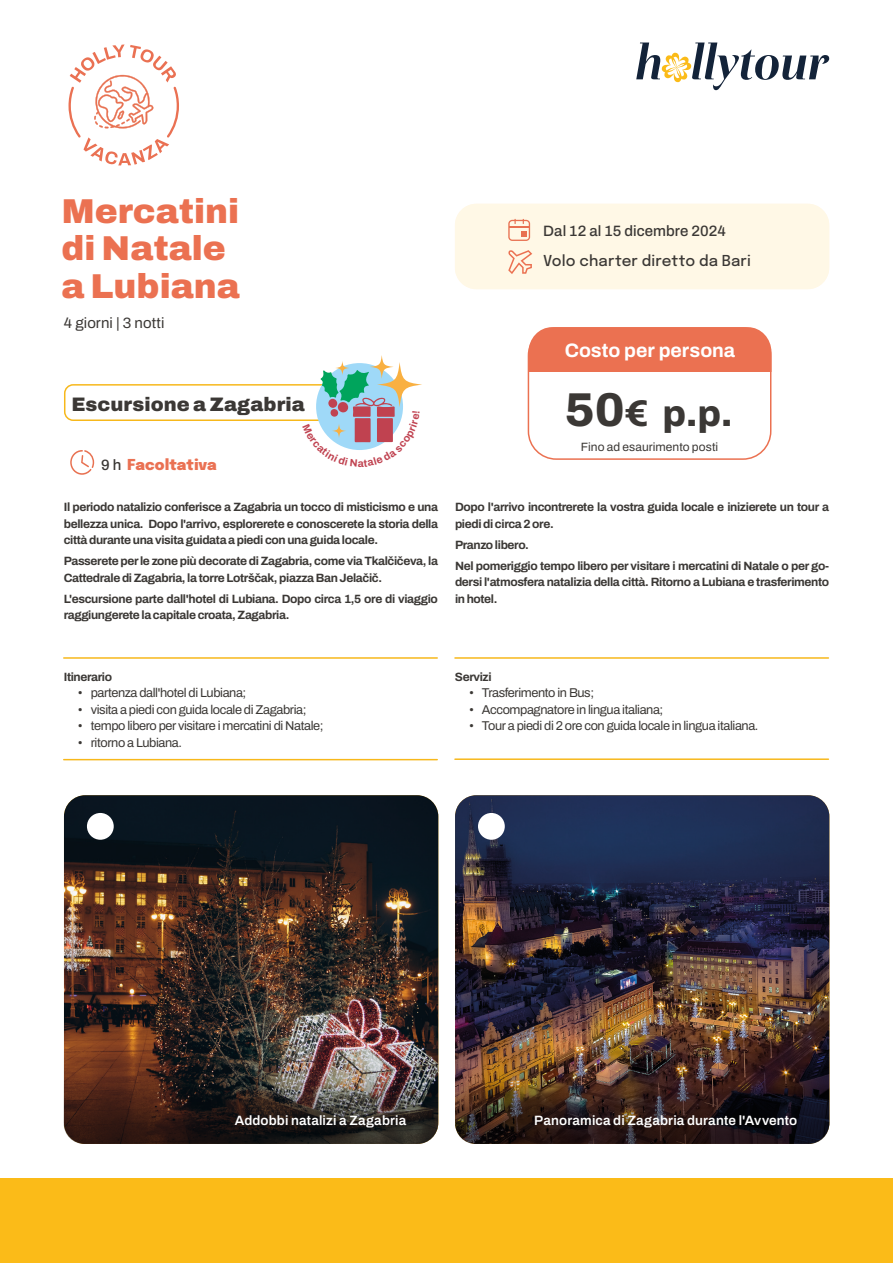
<style>
.page{position:relative;width:893px;height:1263px;background:#fff}
.page>*{position:absolute;margin:0;border:0;box-sizing:border-box;transform-origin:0 0}
.t1{font:800 37.2px "Archivo";color:#3b3835}
.t2{font:900 34.5px "Archivo";color:#eb7151}
.t3{font:900 19.5px "Archivo";letter-spacing:.005em;color:#3b3835}
.t4{font:700 19.5px "Archivo";color:#fff}
.t5{font:500 15px "Epilogue";letter-spacing:.015em;color:#3b3835}
.t6{font:500 15px "Archivo";letter-spacing:.005em;color:#3b3835}
.t7{font:15px "Archivo";letter-spacing:.005em;color:#3b3835}
.t8{font:900 15px "Epilogue";letter-spacing:.005em;color:#ea7153}
.t9{font:600 13.5px "Archivo";letter-spacing:.01em;color:#fff}
.t10{font:12.75px "Archivo";letter-spacing:-.03em;color:#3b3835}
.t11{font:700 12px/16.5px "Archivo";letter-spacing:-.03em;color:#3b3835}
.t12{font:12px "Archivo";letter-spacing:.005em;color:#3b3835}
.s1{font-family:"Archivo";font-weight:500;color:#3b3835}
.s2{font-size:47.55px}
</style>
<div class="page">
<div style="left:0;top:1178px;width:893px;height:85px;background:#fbbb18"></div>
<svg style="left:636px;top:43px;width:193px;height:47px"></svg>
<div style="left:455px;top:204px;width:374px;height:85px;background:#fff8e6;border-radius:21px"></div>
<svg style="left:508px;top:250px;width:24px;height:24px"></svg>
<svg style="left:508px;top:219px;width:22px;height:22px"></svg>
<div style="left:64px;top:384px;width:289px;height:37px;border:2px solid #f7b81b;border-radius:9px"></div>
<img style="left:64px;top:795px;width:374px;height:349px">
<img style="left:455px;top:795px;width:374px;height:349px">
<img style="left:64px;top:958px;width:374px;height:186px;border-radius:20px">
<img style="left:455px;top:958px;width:374px;height:186px;border-radius:20px">
<svg style="left:69px;top:44px;width:110px;height:121px"></svg>
<svg style="left:70px;top:450px;width:24px;height:25px"></svg>
<div style="left:528px;top:327px;width:243px;height:45px;background:#eb7151"></div>
<div style="left:528px;top:327px;width:243px;height:133px;border:2px solid #eb7151;border-radius:28px"></div>
<hr style="left:64px;top:657px;width:373px;height:2px;background:#f7b81b">
<hr style="left:64px;top:759px;width:373px;height:1px;background:#f7b81b">
<hr style="left:455px;top:657px;width:373px;height:2px;background:#f7b81b">
<hr style="left:455px;top:758px;width:373px;height:2px;background:#f7b81b">
<svg style="left:377px;top:362px;width:45px;height:45px"></svg>
<svg style="left:370px;top:355px;width:24px;height:24px"></svg>
<svg style="left:335px;top:361px;width:14px;height:14px"></svg>
<div style="left:87px;top:813px;width:27px;height:27px;background:#fff;border-radius:50%"></div>
<div style="left:478px;top:813px;width:27px;height:27px;background:#fff;border-radius:50%"></div>
<svg style="left:302px;top:370px;width:118px;height:80px"></svg>
<p class="t2" style="left:61px;top:185px;width:179px">Mercatini</p>
<p class="t2" style="left:61px;top:222px;width:166px">di Natale</p>
<p class="t2" style="left:61px;top:260px;width:180px">a Lubiana</p>
<p class="t7" style="left:64px;top:312px;width:102px">4 giorni | 3 notti</p>
<p class="t3" style="left:71px;top:389px;width:235px">Escursione a Zagabria</p>
<p class="t8" style="left:101px;top:452px;width:117px"><span class="s1">9 h</span> Facoltativa</p>
<p class="t11" style="left:64px;top:499px;width:376px;text-align:justify">Il periodo natalizio conferisce a Zagabria un tocco di misticismo e una bellezza unica. Dopo l'arrivo, esplorerete e conoscerete la storia della città durante una visita guidata a piedi con una guida locale.</p>
<p class="t11" style="left:64px;top:553px;width:376px">Passerete per le zone più decorate di Zagabria, come via Tkalčičeva, la<br>Cattedrale di Zagabria, la torre Lotrščak, piazza Ban Jelačič.</p>
<p class="t11" style="left:64px;top:591px;width:376px">L'escursione parte dall'hotel di Lubiana. Dopo circa 1,5 ore di viaggio raggiungerete la capitale croata, Zagabria.</p>
<p class="t6" style="left:543px;top:219px;width:184px">Dal 12 al 15 dicembre 2024</p>
<p class="t5" style="left:543px;top:250px;width:209px">Volo charter diretto da Bari</p>
<p class="t4" style="left:565px;top:336px;width:172px">Costo per persona</p>
<p class="t1" style="left:565px;top:385px;width:169px"><span class="s2">50</span>€ p.p.</p>
<p class="t12" style="left:581px;top:438px;width:139px">Fino ad esaurimento posti</p>
<p class="t11" style="left:455px;top:499px;width:376px">Dopo l'arrivo incontrerete la vostra guida locale e inizierete un tour a piedi di circa 2 ore.</p>
<p class="t11" style="left:455px;top:537px;width:76px">Pranzo libero.</p>
<p class="t11" style="left:455px;top:558px;width:376px;text-align:justify">Nel pomeriggio tempo libero per visitare i mercatini di Natale o per go&shy;dersi l'atmosfera natalizia della città. Ritorno a Lubiana e trasferimento in hotel.</p>
<p class="t11" style="left:64px;top:668px;width:50px">Itinerario</p>
<p class="t10" style="left:78px;top:683px;width:170px">• partenza dall'hotel di Lubiana;</p>
<p class="t10" style="left:78px;top:700px;width:230px">• visita a piedi con guida locale di Zagabria;</p>
<p class="t10" style="left:78px;top:716px;width:247px">• tempo libero per visitare i mercatini di Natale;</p>
<p class="t10" style="left:78px;top:733px;width:106px">• ritorno a Lubiana.</p>
<p class="t11" style="left:455px;top:668px;width:38px">Servizi</p>
<p class="t10" style="left:469px;top:683px;width:126px">• Trasferimento in Bus;</p>
<p class="t10" style="left:469px;top:700px;width:196px">• Accompagnatore in lingua italiana;</p>
<p class="t10" style="left:469px;top:716px;width:291px">• Tour a piedi di 2 ore con guida locale in lingua italiana.</p>
<p class="t9" style="left:235px;top:1110px;width:173px">Addobbi natalizi a Zagabria</p>
<p class="t9" style="left:534px;top:1110px;width:265px">Panoramica di Zagabria durante l'Avvento</p>
</div>
